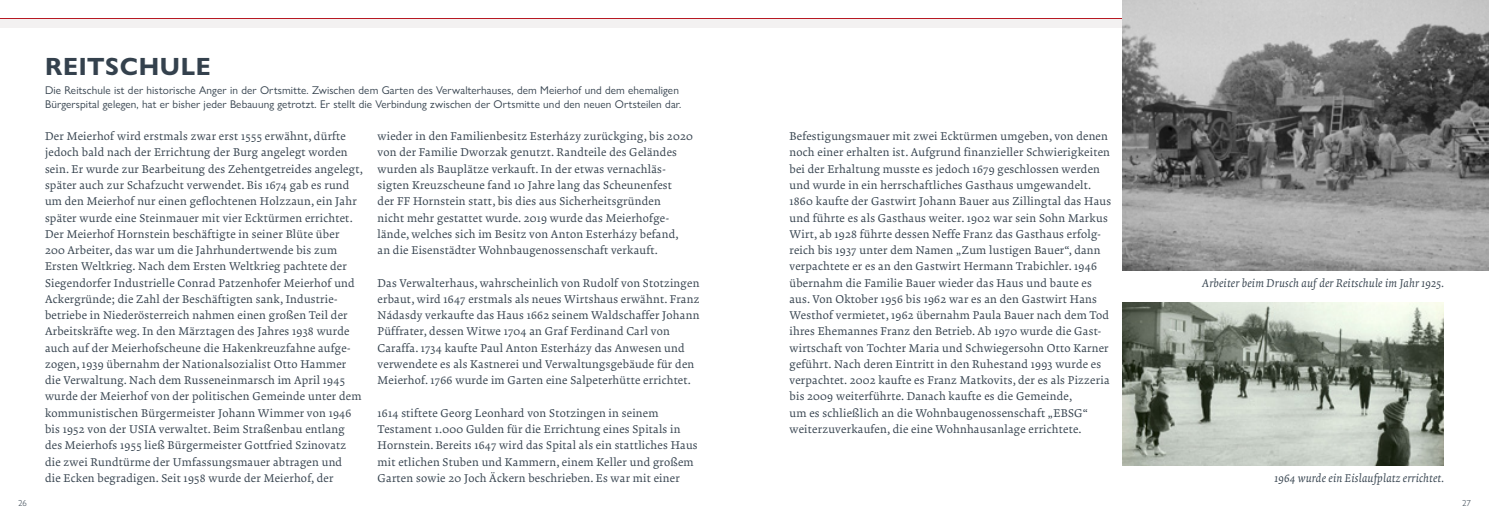
<style>
.page{position:relative;width:1489px;height:525px;background:#fff}
.page>*{position:absolute;margin:0;border:0;box-sizing:border-box;transform-origin:0 0}
.t1{font:700 25px "Gill Sans Nova";letter-spacing:.025em;color:#34414d}
.FT{font:11.25px/16.2px "Krete";letter-spacing:.02em;color:#34414d}
.t2{font:11.25px/13.5px "Gill Sans Nova";letter-spacing:.01em;color:#34414d}
.FT-2{font:italic 11.25px "Krete";letter-spacing:.02em;color:#34414d}
.t3{font:300 8.75px "Gill Sans Nova";color:#34414d}
</style>
<div class="page">
<div style="left:0;top:19px;width:744px;height:9px;background:#f3f1f1"></div>
<div style="left:744px;top:19px;width:744px;height:9px;background:#f3f1f1"></div>
<hr style="left:0;top:18px;width:744px;height:1px;background:#b71923">
<hr style="left:744px;top:18px;width:744px;height:1px;background:#b71923">
<img style="left:1122px;top:0;width:366px;height:270px">
<img style="left:1122px;top:303px;width:321px;height:162px">
<p class="t1" style="left:45px;top:51px;width:167px">REITSCHULE</p>
<p class="t2" style="left:45px;top:83px;width:638px">Die Reitschule ist der historische Anger in der Ortsmitte. Zwischen dem Garten des Verwalterhauses, dem Meierhof und dem ehemaligen<br>Bürgerspital gelegen, hat er bisher jeder Bebauung getrotzt. Er stellt die Verbindung zwischen der Ortsmitte und den neuen Ortsteilen dar.</p>
<p class="FT" style="left:45px;top:128px;width:319px">Der Meierhof wird erstmals zwar erst 1555 erwähnt, dürfte jedoch bald nach der Errichtung der Burg angelegt worden sein. Er wurde zur Bearbeitung des Zehentgetreides angelegt, später auch zur Schafzucht verwendet. Bis 1674 gab es rund um den Meierhof nur einen geflochtenen Holzzaun, ein Jahr später wurde eine Steinmauer mit vier Ecktürmen errichtet.<br>Der Meierhof Hornstein beschäftigte in seiner Blüte über<br>200 Arbeiter, das war um die Jahrhundertwende bis zum Ersten Weltkrieg. Nach dem Ersten Weltkrieg pachtete der Siegendorfer Industrielle Conrad Patzenhofer Meierhof und Ackergründe; die Zahl der Beschäftigten sank, Industrie&shy;betriebe in Niederösterreich nahmen einen großen Teil der Arbeitskräfte weg. In den Märztagen des Jahres 1938 wurde auch auf der Meierhofscheune die Hakenkreuzfahne aufge&shy;zogen, 1939 übernahm der Nationalsozialist Otto Hammer die Verwaltung. Nach dem Russeneinmarsch im April 1945 wurde der Meierhof von der politischen Gemeinde unter dem kommunistischen Bürgermeister Johann Wimmer von 1946 bis 1952 von der USIA verwaltet. Beim Straßenbau entlang des Meierhofs 1955 ließ Bürgermeister Gottfried Szinovatz die zwei Rundtürme der Umfassungsmauer abtragen und<br>die Ecken begradigen. Seit 1958 wurde der Meierhof, der</p>
<p class="FT" style="left:377px;top:128px;width:317px">wieder in den Familienbesitz Esterházy zurückging, bis 2020 von der Familie Dworzak genutzt. Randteile des Geländes wurden als Bauplätze verkauft. In der etwas vernachläs&shy;sigten Kreuzscheune fand 10 Jahre lang das Scheunenfest<br>der FF Hornstein statt, bis dies aus Sicherheitsgründen<br>nicht mehr gestattet wurde. 2019 wurde das Meierhofge&shy;lände, welches sich im Besitz von Anton Esterházy befand, an die Eisenstädter Wohnbaugenossenschaft verkauft.</p>
<p class="FT" style="left:377px;top:275px;width:323px">Das Verwalterhaus, wahrscheinlich von Rudolf von Stotzingen erbaut, wird 1647 erstmals als neues Wirtshaus erwähnt. Franz Nádasdy verkaufte das Haus 1662 seinem Waldschaffer Johann Püffrater, dessen Witwe 1704 an Graf Ferdinand Carl von Caraffa. 1734 kaufte Paul Anton Esterházy das Anwesen und verwendete es als Kastnerei und Verwaltungsgebäude für den Meierhof. 1766 wurde im Garten eine Salpeterhütte errichtet.</p>
<p class="FT" style="left:377px;top:405px;width:321px">1614 stiftete Georg Leonhard von Stotzingen in seinem Testament 1.000 Gulden für die Errichtung eines Spitals in Hornstein. Bereits 1647 wird das Spital als ein stattliches Haus mit etlichen Stuben und Kammern, einem Keller und großem Garten sowie 20 Joch Äckern beschrieben. Es war mit einer</p>
<p class="FT" style="left:789px;top:128px;width:323px">Befestigungsmauer mit zwei Ecktürmen umgeben, von denen noch einer erhalten ist. Aufgrund finanzieller Schwierigkeiten bei der Erhaltung musste es jedoch 1679 geschlossen werden und wurde in ein herrschaftliches Gasthaus umgewandelt.<br>1860 kaufte der Gastwirt Johann Bauer aus Zillingtal das Haus und führte es als Gasthaus weiter. 1902 war sein Sohn Markus Wirt, ab 1928 führte dessen Neffe Franz das Gasthaus erfolg&shy;reich bis 1937 unter dem Namen „Zum lustigen Bauer“, dann verpachtete er es an den Gastwirt Hermann Trabichler. 1946 übernahm die Familie Bauer wieder das Haus und baute es aus. Von Oktober 1956 bis 1962 war es an den Gastwirt Hans Westhof vermietet, 1962 übernahm Paula Bauer nach dem Tod ihres Ehemannes Franz den Betrieb. Ab 1970 wurde die Gast&shy;wirtschaft von Tochter Maria und Schwiegersohn Otto Karner geführt. Nach deren Eintritt in den Ruhestand 1993 wurde es verpachtet. 2002 kaufte es Franz Matkovits, der es als Pizzeria bis 2009 weiterführte. Danach kaufte es die Gemeinde,<br>um es schließlich an die Wohnbaugenossenschaft „EBSG“ weiterzuverkaufen, die eine Wohnhausanlage errichtete.</p>
<p class="FT-2" style="left:1202px;top:276px;width:243px">Arbeiter beim Drusch auf der Reitschule im Jahr 1925.</p>
<p class="FT-2" style="left:1274px;top:471px;width:171px">1964 wurde ein Eislaufplatz errichtet.</p>
<p class="t3" style="left:18px;top:497px;width:10px">26</p>
<p class="t3" style="left:1461px;top:497px;width:10px">27</p>
</div>
